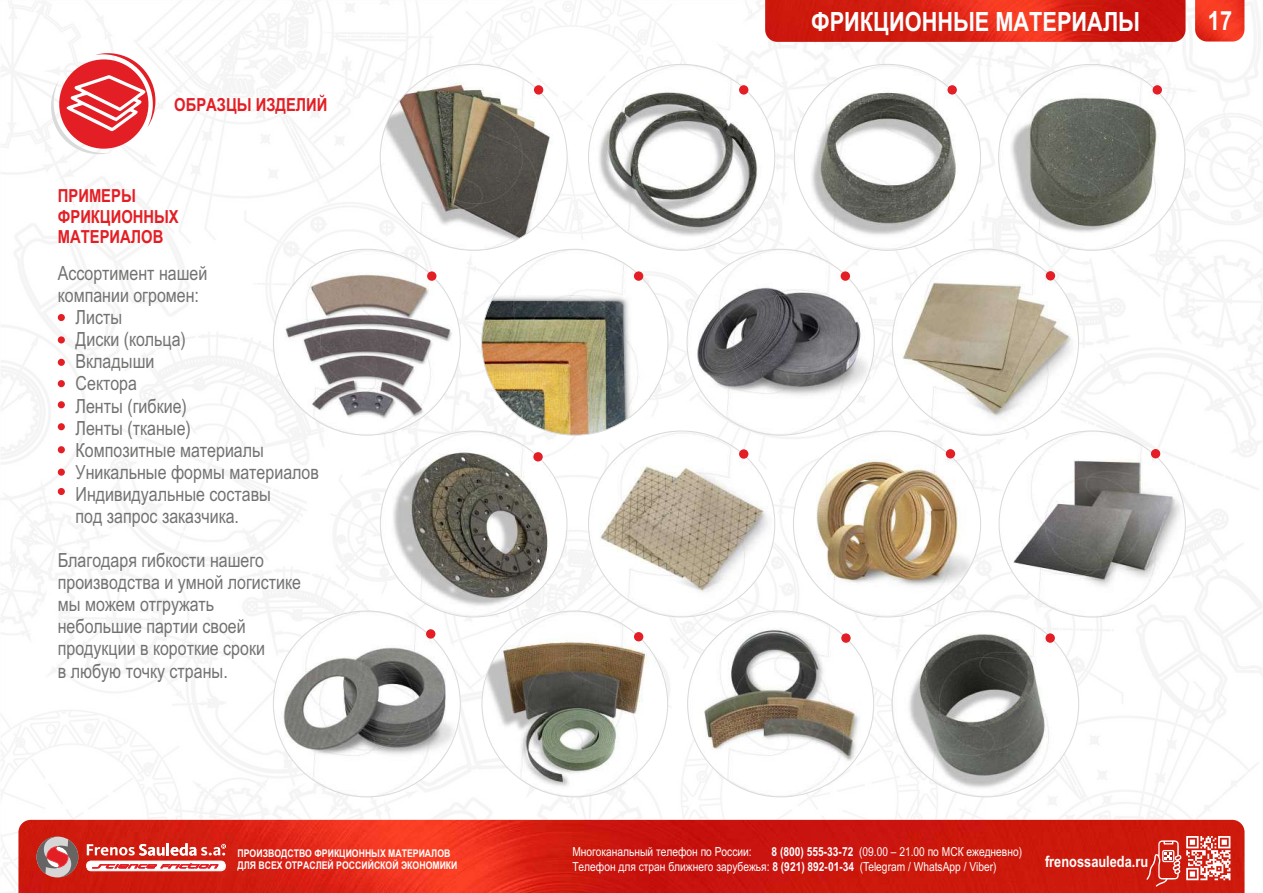
<style>
.page{position:relative;width:1263px;height:893px;background:#fff}
.page>*{position:absolute;margin:0;border:0;box-sizing:border-box;transform-origin:0 0}
.t1{font:700 26.55px "Arial Narrow";color:#fefefe}
.t2{font:19.5px/22px "Arial Narrow";color:#727271}
.t3{font:700 18px/20.5px "Arial Narrow";color:#e31e24}
.t4{font:700 15.6px "Arial Narrow";color:#fefefe}
.t5{font:12.45px/14.2px "Arial Narrow";color:#fefefe}
.t6{font:700 10.65px/12.1px "Arial Narrow";color:#fefefe}
.s1{font-weight:700}
</style>
<div class="page">
<img style="left:1px;top:0;width:1261px;height:893px">
<img style="left:18px;top:820px;width:1226px;height:73px">
<svg style="left:86px;top:843px;width:140px;height:28px"></svg>
<svg style="left:36px;top:836px;width:42px;height:41px;background:#b6716f"></svg>
<svg style="left:1146px;top:836px;width:84px;height:51px"></svg>
<img style="left:765px;top:0;width:420px;height:42px">
<div style="left:58px;top:336px;width:7px;height:7px;background:#e31e24;border-radius:50%"></div>
<div style="left:58px;top:314px;width:7px;height:7px;background:#e31e24;border-radius:50%"></div>
<div style="left:58px;top:359px;width:7px;height:7px;background:#e31e24;border-radius:50%"></div>
<div style="left:58px;top:401px;width:7px;height:7px;background:#e31e24;border-radius:50%"></div>
<div style="left:58px;top:380px;width:7px;height:7px;background:#e31e24;border-radius:50%"></div>
<div style="left:58px;top:423px;width:7px;height:7px;background:#e31e24;border-radius:50%"></div>
<div style="left:58px;top:469px;width:7px;height:7px;background:#e31e24;border-radius:50%"></div>
<div style="left:58px;top:446px;width:7px;height:7px;background:#e31e24;border-radius:50%"></div>
<div style="left:58px;top:488px;width:7px;height:7px;background:#e31e24;border-radius:50%"></div>
<img style="left:380px;top:431px;width:187px;height:186px">
<div style="left:533px;top:452px;width:10px;height:9px;background:#e31e24;border-radius:50%"></div>
<img style="left:482px;top:611px;width:186px;height:186px">
<div style="left:634px;top:632px;width:9px;height:9px;background:#e31e24;border-radius:50%"></div>
<img style="left:380px;top:64px;width:187px;height:186px">
<div style="left:534px;top:85px;width:9px;height:10px;background:#e31e24;border-radius:50%"></div>
<img style="left:588px;top:64px;width:187px;height:186px">
<div style="left:739px;top:85px;width:9px;height:10px;background:#e31e24;border-radius:50%"></div>
<img style="left:794px;top:64px;width:186px;height:186px">
<svg style="left:947px;top:85px;width:10px;height:10px"></svg>
<img style="left:999px;top:64px;width:186px;height:186px">
<div style="left:1152px;top:85px;width:10px;height:10px;background:#e31e24;border-radius:50%"></div>
<img style="left:892px;top:611px;width:187px;height:186px">
<div style="left:1045px;top:633px;width:10px;height:10px;background:#e31e24;border-radius:50%"></div>
<img style="left:688px;top:611px;width:186px;height:186px">
<svg style="left:841px;top:633px;width:10px;height:10px"></svg>
<img style="left:273px;top:249px;width:187px;height:186px">
<div style="left:427px;top:271px;width:9px;height:10px;background:#e31e24;border-radius:50%"></div>
<img style="left:482px;top:249px;width:186px;height:186px">
<div style="left:634px;top:271px;width:9px;height:10px;background:#e31e24;border-radius:50%"></div>
<img style="left:687px;top:249px;width:187px;height:186px">
<div style="left:841px;top:271px;width:9px;height:10px;background:#e31e24;border-radius:50%"></div>
<img style="left:892px;top:249px;width:186px;height:186px">
<div style="left:1046px;top:271px;width:9px;height:9px;background:#e31e24;border-radius:50%"></div>
<img style="left:588px;top:431px;width:187px;height:186px">
<div style="left:739px;top:449px;width:9px;height:10px;background:#e31e24;border-radius:50%"></div>
<img style="left:793px;top:431px;width:188px;height:186px">
<div style="left:946px;top:449px;width:9px;height:9px;background:#e31e24;border-radius:50%"></div>
<img style="left:999px;top:431px;width:186px;height:186px">
<div style="left:1151px;top:449px;width:9px;height:9px;background:#e31e24;border-radius:50%"></div>
<img style="left:273px;top:611px;width:187px;height:186px">
<div style="left:426px;top:629px;width:9px;height:10px;background:#e31e24;border-radius:50%"></div>
<img style="left:1195px;top:0;width:49px;height:42px">
<svg style="left:51px;top:53px;width:104px;height:101px"></svg>
<p class="t3" style="left:174px;top:96px;width:155px">ОБРАЗЦЫ ИЗДЕЛИЙ</p>
<p class="t3" style="left:58px;top:187px;width:122px">ПРИМЕРЫ<br>ФРИКЦИОННЫХ<br>МАТЕРИАЛОВ</p>
<p class="t2" style="left:58px;top:264px;width:151px">Ассортимент нашей</p>
<p class="t2" style="left:58px;top:286px;width:143px">компании огромен:</p>
<p class="t2" style="left:76px;top:308px;width:48px">Листы</p>
<p class="t2" style="left:76px;top:330px;width:112px">Диски (кольца)</p>
<p class="t2" style="left:76px;top:352px;width:80px">Вкладыши</p>
<p class="t2" style="left:76px;top:374px;width:63px">Сектора</p>
<p class="t2" style="left:76px;top:396px;width:113px">Ленты (гибкие)</p>
<p class="t2" style="left:76px;top:418px;width:117px">Ленты (тканые)</p>
<p class="t2" style="left:76px;top:441px;width:190px">Композитные материалы</p>
<p class="t2" style="left:76px;top:463px;width:245px">Уникальные формы материалов</p>
<p class="t2" style="left:76px;top:485px;width:197px">Индивидуальные составы</p>
<p class="t2" style="left:76px;top:507px;width:165px">под запрос заказчика.</p>
<p class="t2" style="left:58px;top:551px;width:245px">Благодаря гибкости нашего производства и умной логистике мы можем отгружать небольшие партии своей продукции в короткие сроки<br>в любую точку страны.</p>
<p class="t6" style="left:238px;top:848px;width:221px">ПРОИЗВОДСТВО ФРИКЦИОННЫХ МАТЕРИАЛОВ<br>ДЛЯ ВСЕХ ОТРАСЛЕЙ РОССИЙСКОЙ ЭКОНОМИКИ</p>
<h1 class="t1" style="left:811px;top:11px;width:330px">ФРИКЦИОННЫЕ МАТЕРИАЛЫ</h1>
<h1 class="t1" style="left:1208px;top:11px;width:26px">17</h1>
<p class="t5" style="left:572px;top:846px;width:451px;text-indent:199px"><span class="s1">8 (800) 555-33-72</span> (09.00 – 21.00 по МСК ежедневно)<br>Телефон для стран ближнего зарубежья: <span class="s1">8 (921) 892-01-34</span> (Telegram / WhatsApp / Viber)</p>
<p class="t4" style="left:1045px;top:855px;width:105px">frenossauleda.ru</p>
<p class="t5" style="left:572px;top:846px;width:181px">Многоканальный телефон по России:</p>
</div>
